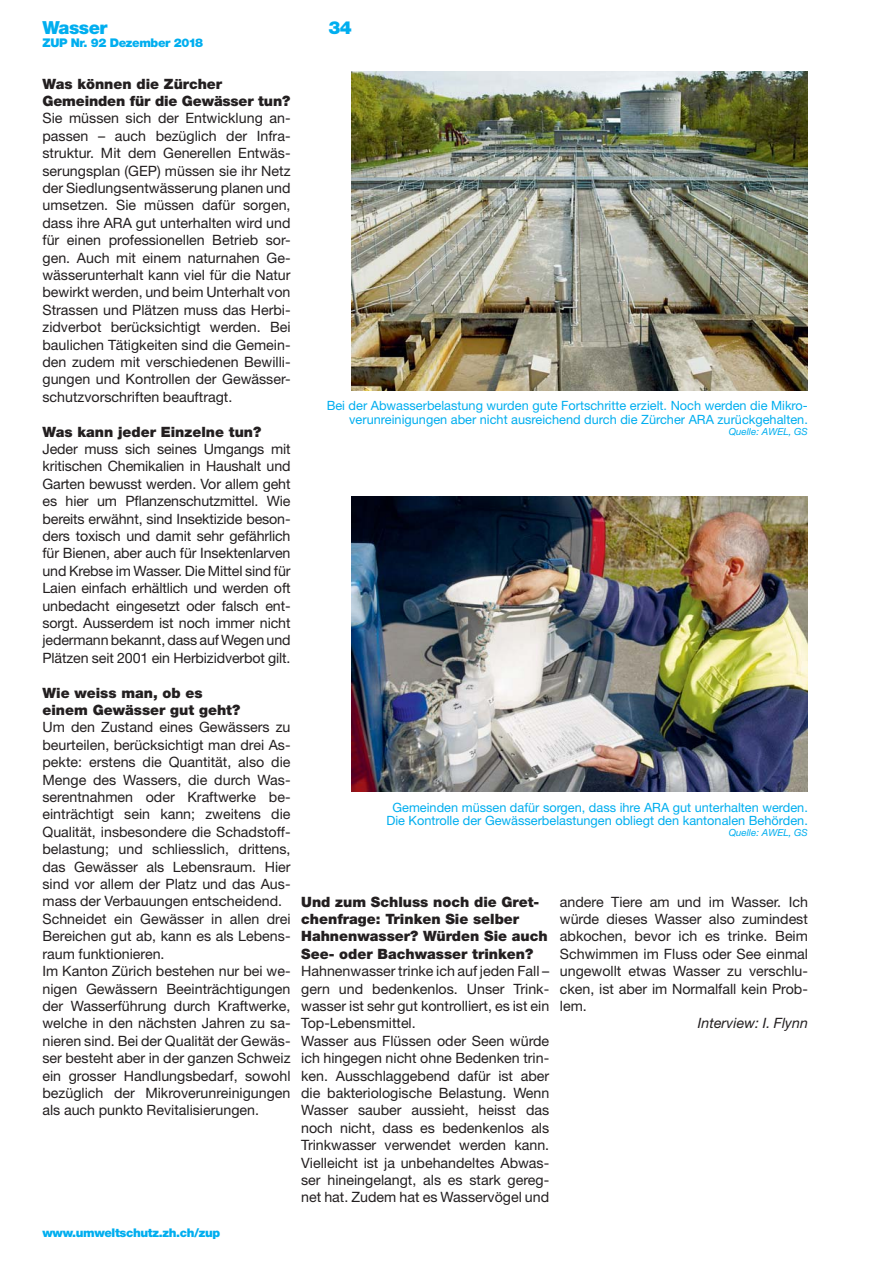
<style>
.page{position:relative;width:893px;height:1263px;background:#fff}
.page>*{position:absolute;margin:0;border:0;box-sizing:border-box;transform-origin:0 0}
.t1{font:900 18px "Helvetica Neue LT Std";letter-spacing:-.03em;color:#00aeef}
.t2{font:14.25px/17.4px "Helvetica Neue LT Std";color:#231f20;text-align:justify}
.t3{font:900 14.25px/17.4px "Helvetica Neue LT Std";color:#231f20}
.t4{font:italic 14.25px "Helvetica Neue LT Std";color:#231f20}
.t5{font:12.75px/13.5px "Helvetica Neue LT Std";color:#00aeef;text-align:center}
.t6{font:900 12px "Helvetica Neue LT Std";letter-spacing:-.03em;color:#00aeef}
.t7{font:italic 9.75px "Helvetica Neue LT Std";color:#00aeef}
</style>
<div class="page">
<img style="left:352px;top:496px;width:456px;height:296px">
<img style="left:352px;top:71px;width:456px;height:320px">
<p class="t1" style="left:43px;top:21px;width:66px">Wasser</p>
<p class="t1" style="left:328px;top:21px;width:25px">34</p>
<p class="t6" style="left:43px;top:38px;width:162px">ZUP Nr. 92 Dezember 2018</p>
<p class="t3" style="left:43px;top:76px;width:249px">Was können die Zürcher<br>Gemeinden für die Gewässer tun?</p>
<p class="t2" style="left:43px;top:111px;width:250px">Sie müssen sich der Entwicklung an&shy;passen – auch bezüglich der Infra&shy;struktur. Mit dem Generellen Entwäs&shy;serungsplan (GEP) müssen sie ihr Netz der Siedlungsentwässerung planen und umsetzen. Sie müssen dafür sorgen, dass ihre ARA gut unterhalten wird und für einen professionellen Betrieb sor&shy;gen. Auch mit einem naturnahen Ge&shy;wässerunterhalt kann viel für die Natur bewirkt werden, und beim Unterhalt von Strassen und Plätzen muss das Herbi&shy;zidverbot berücksichtigt werden. Bei baulichen Tätigkeiten sind die Gemein&shy;den zudem mit verschiedenen Bewilli&shy;gungen und Kontrollen der Gewässer&shy;schutzvorschriften beauftragt.</p>
<p class="t3" style="left:43px;top:424px;width:220px">Was kann jeder Einzelne tun?</p>
<p class="t2" style="left:43px;top:442px;width:250px">Jeder muss sich seines Umgangs mit kritischen Chemikalien in Haushalt und Garten bewusst werden. Vor allem geht es hier um Pflanzenschutzmittel. Wie bereits erwähnt, sind Insektizide beson&shy;ders toxisch und damit sehr gefährlich für Bienen, aber auch für Insektenlarven und Krebse im Wasser. Die Mittel sind für Laien einfach erhältlich und werden oft unbedacht eingesetzt oder falsch ent&shy;sorgt. Ausserdem ist noch immer nicht jedermann bekannt, dass auf Wegen und Plätzen seit 2001 ein Herbizidverbot gilt.</p>
<p class="t3" style="left:43px;top:685px;width:199px">Wie weiss man, ob es einem Gewässer gut geht?</p>
<p class="t2" style="left:43px;top:720px;width:250px;text-align:left">Um den Zustand eines Gewässers zu beurteilen, berücksichtigt man drei As&shy;pekte: erstens die Quantität, also die Menge des Wassers, die durch Was&shy;serentnahmen oder Kraftwerke be&shy;einträchtigt sein kann; zweitens die Qualität, insbesondere die Schadstoff&shy;belastung; und schliesslich, drittens, das Gewässer als Lebensraum. Hier sind vor allem der Platz und das Aus&shy;mass der Verbauungen entscheidend.<br>Schneidet ein Gewässer in allen drei Bereichen gut ab, kann es als Lebens&shy;raum funktionieren.<br>Im Kanton Zürich bestehen nur bei we&shy;nigen Gewässern Beeinträchtigungen der Wasserführung durch Kraftwerke, welche in den nächsten Jahren zu sa&shy;nieren sind. Bei der Qualität der Gewäs&shy;ser besteht aber in der ganzen Schweiz ein grosser Handlungsbedarf, sowohl bezüglich der Mikroverunreinigungen als auch punkto Revitalisierungen.</p>
<p class="t6" style="left:43px;top:1229px;width:179px">www.umweltschutz.zh.ch/zup</p>
<p class="t5" style="left:327px;top:401px;width:483px;text-align:right">Bei der Abwasserbelastung wurden gute Fortschritte erzielt. Noch werden die Mikro&shy;verunreinigungen aber nicht ausreichend durch die Zürcher ARA zurückgehalten.</p>
<p class="t7" style="left:729px;top:426px;width:81px">Quelle: AWEL, GS</p>
<p class="t5" style="left:386px;top:802px;width:423px">Gemeinden müssen dafür sorgen, dass ihre ARA gut unterhalten werden.<br>Die Kontrolle der Gewässerbelastungen obliegt den kantonalen Behörden.</p>
<p class="t7" style="left:729px;top:827px;width:81px">Quelle: AWEL, GS</p>
<p class="t3" style="left:301px;top:894px;width:248px">Und zum Schluss noch die Gret&shy;chenfrage: Trinken Sie selber<br>Hahnenwasser? Würden Sie auch<br>See- oder Bachwasser trinken?</p>
<p class="t2" style="left:301px;top:964px;width:250px;text-align:left">Hahnenwasser trinke ich auf jeden Fall – gern und bedenkenlos. Unser Trink&shy;wasser ist sehr gut kontrolliert, es ist ein Top-Lebensmittel.<br>Wasser aus Flüssen oder Seen würde ich hingegen nicht ohne Bedenken trin&shy;ken. Ausschlaggebend dafür ist aber die bakteriologische Belastung. Wenn Wasser sauber aussieht, heisst das noch nicht, dass es bedenkenlos als Trinkwasser verwendet werden kann.<br>Vielleicht ist ja unbehandeltes Abwas&shy;ser hineingelangt, als es stark gereg&shy;net hat. Zudem hat es Wasservögel und</p>
<p class="t2" style="left:560px;top:894px;width:250px">andere Tiere am und im Wasser. Ich würde dieses Wasser also zumindest abkochen, bevor ich es trinke. Beim Schwimmen im Fluss oder See einmal ungewollt etwas Wasser zu verschlu&shy;cken, ist aber im Normalfall kein Prob&shy;lem.</p>
<p class="t4" style="left:698px;top:1015px;width:112px">Interview: I. Flynn</p>
</div>
